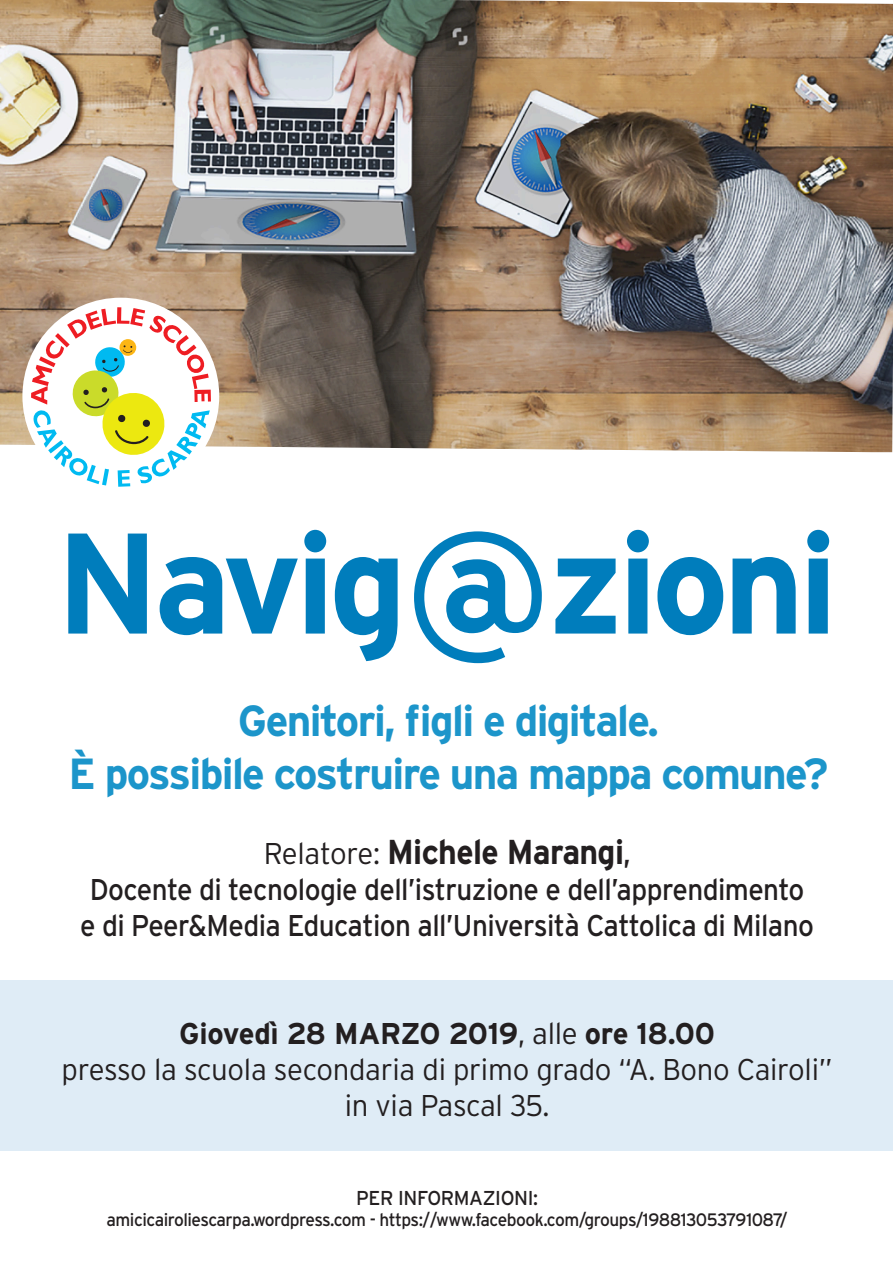
<style>
.page{position:relative;width:893px;height:1263px;background:#fff}
.page>*{position:absolute;margin:0;border:0;box-sizing:border-box;transform-origin:0 0}
.t1{font:700 142.8px "Interstate";letter-spacing:-.04em;color:#007dbc}
.t2{font:700 43.5px "Interstate";letter-spacing:-.04em;color:#1c95ca}
.t3{font:700 34.5px "Interstate";letter-spacing:-.02em;color:#231f20;scale:.93 1}
.t4{font:30px "Interstate";letter-spacing:-.02em;color:#231f20;scale:.93 1}
.t5{font:300 30px "Interstate";letter-spacing:-.01em;color:#231f20}
.t6{font:700 30px "Interstate";letter-spacing:-.01em;color:#231f20}
.t7{font:20.1px "Interstate";letter-spacing:-.02em;color:#231f20}
.t8{font:18px "Interstate";letter-spacing:-.03em;color:#231f20;scale:.96 1}
.s1{font-weight:300;font-size:30px}
.s2{font-weight:400;font-size:30px}
.s3{font-weight:300}
</style>
<div class="page">
<div style="left:0;top:980px;width:893px;height:171px;background:#dfecf6"></div>
<img style="left:0;top:0;width:893px;height:452px">
<div style="left:22px;top:298px;width:197px;height:196px;background:#fff;border-radius:50%"></div>
<svg style="left:31px;top:307px;width:180px;height:180px"></svg>
<svg style="left:414px;top:531px;width:128px;height:132px"></svg>
<p class="t1" style="left:56px;top:504px;width:783px">Navig zioni</p>
<p class="t2" style="left:238px;top:696px;width:422px">Genitori, figli e digitale.</p>
<p class="t2" style="left:69px;top:749px;width:761px">È possibile costruire una mappa comune?</p>
<p class="t3" style="left:264px;top:832px;width:396px"><span class="s1">Relatore:</span> Michele Marangi<span class="s2">,</span></p>
<p class="t4" style="left:90px;top:872px;width:770px">Docente di tecnologie dell’istruzione e dell’apprendimento</p>
<p class="t4" style="left:80px;top:908px;width:790px">e di Peer&amp;Media Education all’Università Cattolica di Milano</p>
<p class="t6" style="left:179px;top:1017px;width:537px">Giovedì 28 MARZO 2019<span class="s3">, alle</span> ore 18.00</p>
<p class="t5" style="left:62px;top:1052px;width:772px">presso la scuola secondaria di primo grado “A. Bono Cairoli”</p>
<p class="t5" style="left:345px;top:1088px;width:206px">in via Pascal 35.</p>
<p class="t7" style="left:356px;top:1186px;width:183px">PER INFORMAZIONI:</p>
<p class="t8" style="left:107px;top:1209px;width:711px">amicicairoliescarpa.wordpress.com - https://www.facebook.com/groups/198813053791087/</p>
</div>
